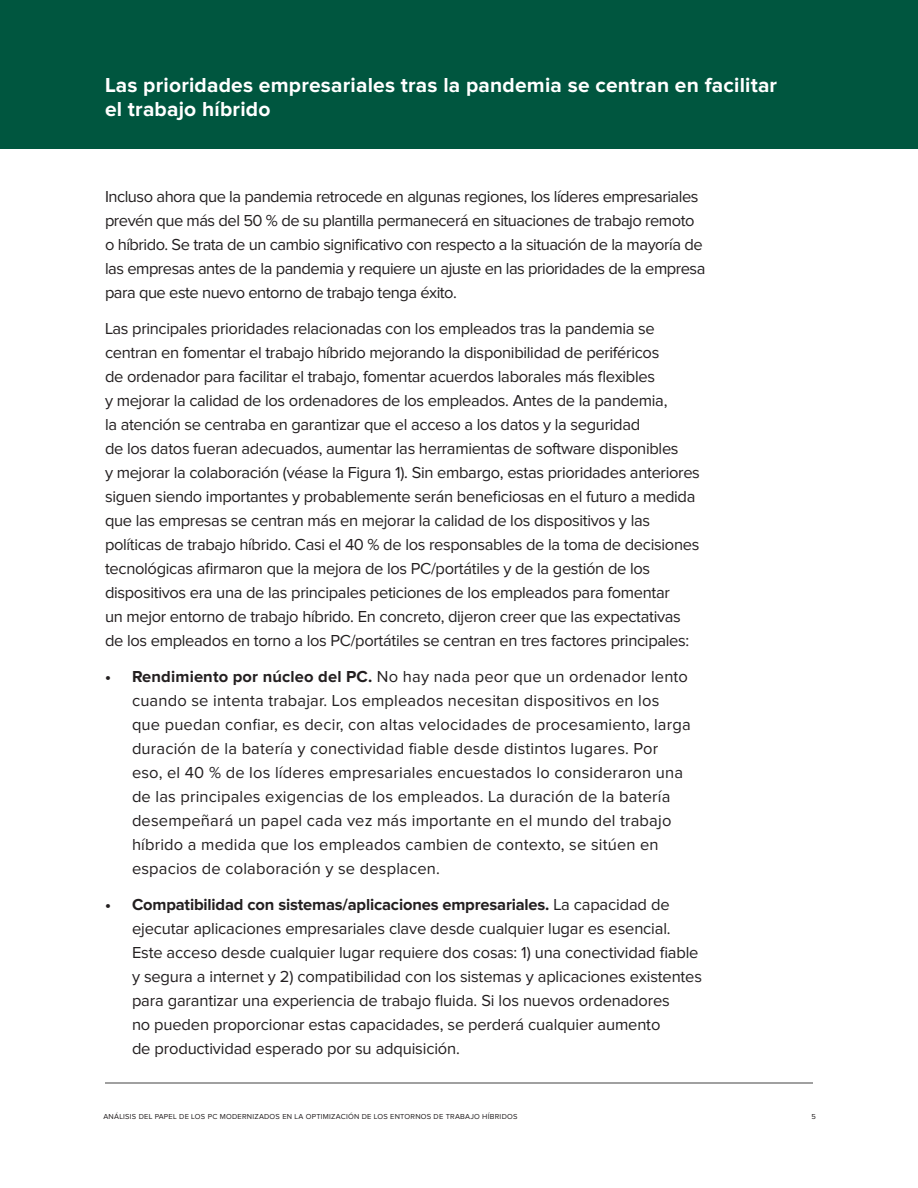
<style>
.page{position:relative;width:918px;height:1188px;background:#fff}
.page>*{position:absolute;margin:0;border:0;box-sizing:border-box;transform-origin:0 0}
.H1_W__Page_Header{font:700 21px/24px "Proxima Nova";letter-spacing:.01em;color:#fff}
.Body_Copy{font:16.5px/24px "Proxima Nova";letter-spacing:-.02em;color:#231f20}
.Body_Copy-2{font:16.5px/24px "Proxima Nova";letter-spacing:.01em;color:#231f20}
.t1{font:7.5px "Proxima Nova";letter-spacing:.03em;color:#231f20}
.s1{font-weight:700}
</style>
<div class="page">
<div style="left:0;top:0;width:918px;height:148px;background:#00563f"></div>
<hr style="left:105px;top:1082px;width:708px;height:2px;background:#828282">
<p class="H1_W__Page_Header" style="left:105px;top:73px;width:674px">Las prioridades empresariales tras la pandemia se centran en facilitar el trabajo híbrido</p>
<p class="Body_Copy" style="left:105px;top:185px;width:602px">Incluso ahora que la pandemia retrocede en algunas regiones, los líderes empresariales prevén que más del 50 % de su plantilla permanecerá en situaciones de trabajo remoto o híbrido. Se trata de un cambio significativo con respecto a la situación de la mayoría de las empresas antes de la pandemia y requiere un ajuste en las prioridades de la empresa para que este nuevo entorno de trabajo tenga éxito.</p>
<p class="Body_Copy" style="left:105px;top:317px;width:596px">Las principales prioridades relacionadas con los empleados tras la pandemia se centran en fomentar el trabajo híbrido mejorando la disponibilidad de periféricos<br>de ordenador para facilitar el trabajo, fomentar acuerdos laborales más flexibles<br>y mejorar la calidad de los ordenadores de los empleados. Antes de la pandemia,<br>la atención se centraba en garantizar que el acceso a los datos y la seguridad<br>de los datos fueran adecuados, aumentar las herramientas de software disponibles<br>y mejorar la colaboración (véase la Figura 1). Sin embargo, estas prioridades anteriores siguen siendo importantes y probablemente serán beneficiosas en el futuro a medida que las empresas se centran más en mejorar la calidad de los dispositivos y las políticas de trabajo híbrido. Casi el 40 % de los responsables de la toma de decisiones tecnológicas afirmaron que la mejora de los PC/portátiles y de la gestión de los dispositivos era una de las principales peticiones de los empleados para fomentar<br>un mejor entorno de trabajo híbrido. En concreto, dijeron creer que las expectativas de los empleados en torno a los PC/portátiles se centran en tres factores principales:</p>
<p class="Body_Copy-2" style="left:132px;top:665px;width:560px;text-indent:-27px"><span class="s1">• Rendimiento por núcleo del PC.</span> No hay nada peor que un ordenador lento cuando se intenta trabajar. Los empleados necesitan dispositivos en los que puedan confiar, es decir, con altas velocidades de procesamiento, larga duración de la batería y conectividad fiable desde distintos lugares. Por eso, el 40 % de los líderes empresariales encuestados lo consideraron una de las principales exigencias de los empleados. La duración de la batería desempeñará un papel cada vez más importante en el mundo del trabajo híbrido a medida que los empleados cambien de contexto, se sitúen en espacios de colaboración y se desplacen.</p>
<p class="Body_Copy" style="left:132px;top:893px;width:572px;text-indent:-27px"><span class="s1">• Compatibilidad con sistemas/aplicaciones empresariales.</span> La capacidad de ejecutar aplicaciones empresariales clave desde cualquier lugar es esencial.<br>Este acceso desde cualquier lugar requiere dos cosas: 1) una conectividad fiable y segura a internet y 2) compatibilidad con los sistemas y aplicaciones existentes para garantizar una experiencia de trabajo fluida. Si los nuevos ordenadores<br>no pueden proporcionar estas capacidades, se perderá cualquier aumento<br>de productividad esperado por su adquisición.</p>
<p class="t1" style="left:104px;top:1112px;width:415px">ANÁLISIS DEL PAPEL DE LOS PC MODERNIZADOS EN LA OPTIMIZACIÓN DE LOS ENTORNOS DE TRABAJO HÍBRIDOS</p>
<p class="t1" style="left:812px;top:1112px;width:6px">5</p>
</div>
